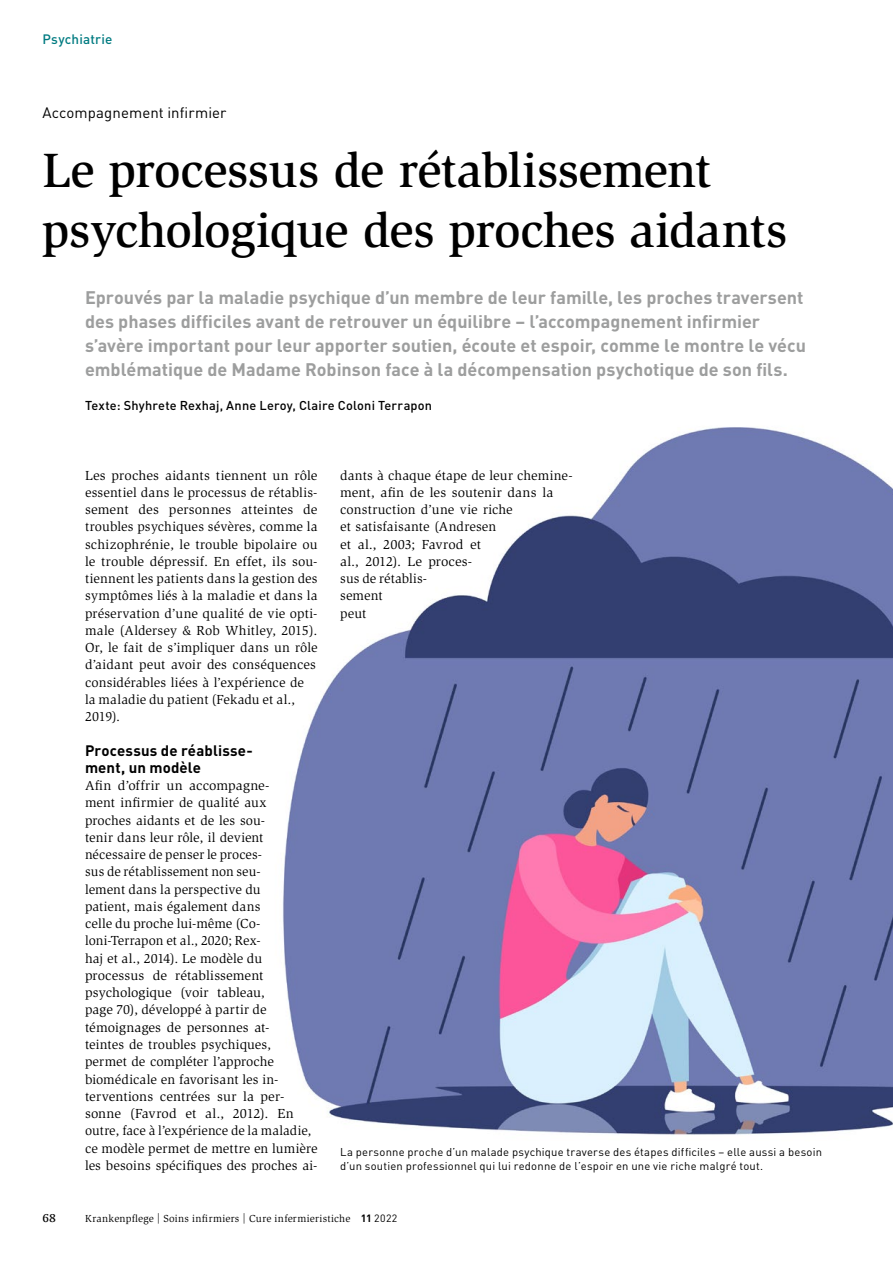
<style>
.page{position:relative;width:893px;height:1263px;background:#fff}
.page>*{position:absolute;margin:0;border:0;box-sizing:border-box;transform-origin:0 0}
.t1{font:500 49.5px/60px "Slimbach Std";letter-spacing:-.015em;color:#000}
.t2{font:700 18px/24px "DIN Pro";color:#9d9e9e}
.t3{font:700 15px/17.2px "DIN Pro";letter-spacing:.01em;color:#000}
.t4{font:15px "DIN Pro";letter-spacing:.005em;color:#000}
.t5{font:13.5px/17.2px "Slimbach Std";letter-spacing:.01em;color:#000}
.t6{font:500 13.5px "DIN Pro";letter-spacing:.01em;color:#007b81}
.t7{font:500 12.75px "DIN Pro";letter-spacing:.015em;color:#000}
.t8{font:700 12px "Esta Pro";color:#000}
.t9{font:11.25px/13.5px "DIN Pro";letter-spacing:.02em;color:#000}
.t10{font:10.5px "Slimbach Std";letter-spacing:.025em;color:#000}
.s1{font-family:"DIN Pro";font-weight:700}
.s2{font-family:"DIN Pro"}
</style>
<div class="page">
<img style="left:282px;top:427px;width:611px;height:708px">
<p class="t6" style="left:43px;top:30px;width:71px">Psychiatrie</p>
<p class="t4" style="left:43px;top:103px;width:185px">Accompagnement infirmier</p>
<h1 class="t1" style="left:43px;top:140px;width:746px">Le processus de rétablissement psychologique des proches aidants</h1>
<p class="t2" style="left:85px;top:284px;width:723px">Eprouvés par la maladie psychique d’un membre de leur famille, les proches traversent des phases difficiles avant de retrouver un équilibre – l’accompagnement infirmier s’avère important pour leur apporter soutien, écoute et espoir, comme le montre le vécu emblématique de Madame Robinson face à la décompensation psychotique de son fils.</p>
<p class="t7" style="left:85px;top:397px;width:349px">Texte: Shyhrete Rexhaj, Anne Leroy, Claire Coloni Terrapon</p>
<p class="t5" style="left:85px;top:467px;width:234px">Les proches aidants tiennent un rôle essentiel dans le processus de rétablis&shy;sement des personnes atteintes de troubles psychiques sévères, comme la schizophrénie, le trouble bipolaire ou le trouble dépressif. En effet, ils sou&shy;tiennent les patients dans la gestion des symptômes liés à la maladie et dans la préservation d’une qualité de vie opti&shy;male (Aldersey &amp; Rob Whitley, 2015).<br>Or, le fait de s’impliquer dans un rôle d’aidant peut avoir des conséquences considérables liées à l’expérience de la maladie du patient (Fekadu et al., 2019).</p>
<p class="t3" style="left:85px;top:741px;width:169px">Processus de réablisse&shy;ment, un modèle</p>
<p class="t5" style="left:85px;top:777px;width:234px">Afin d’offrir un accompagne-<br>ment infirmier de qualité aux<br>proches aidants et de les sou-<br>tenir dans leur rôle, il devient nécessaire de penser le proces-<br>sus de rétablissement non seu-<br>lement dans la perspective du<br>patient, mais également dans<br>celle du proche lui-même (Co&shy;loni-Terrapon et al., 2020; Rex-<br>haj et al., 2014). Le modèle du processus de rétablissement psychologique (voir tableau,<br>page 70), développé à partir de témoignages de personnes at-<br>teintes de troubles psychiques,<br>permet de compléter l’approche biomédicale en favorisant les in&shy;terventions centrées sur la per&shy;sonne (Favrod et al., 2012). En outre, face à l’expérience de la maladie, ce modèle permet de mettre en lumière les besoins spécifiques des proches ai-</p>
<p class="t5" style="left:340px;top:467px;width:234px">dants à chaque étape de leur chemine&shy;ment, afin de les soutenir dans la construction d’une vie riche<br>et satisfaisante (Andresen<br>et al., 2003; Favrod et<br>al., 2012). Le proces-<br>sus de rétablis-<br>sement<br>peut</p>
<p class="t9" style="left:340px;top:1145px;width:483px">La personne proche d’un malade psychique traverse des étapes difficiles – elle aussi a besoin d’un soutien professionnel qui lui redonne de l’espoir en une vie riche malgré tout.</p>
<p class="t8" style="left:43px;top:1209px;width:15px">68</p>
<p class="t10" style="left:85px;top:1212px;width:314px">Krankenpflege | Soins infirmiers | Cure infermieristiche <span class="s1">11</span> <span class="s2">2022</span></p>
</div>
